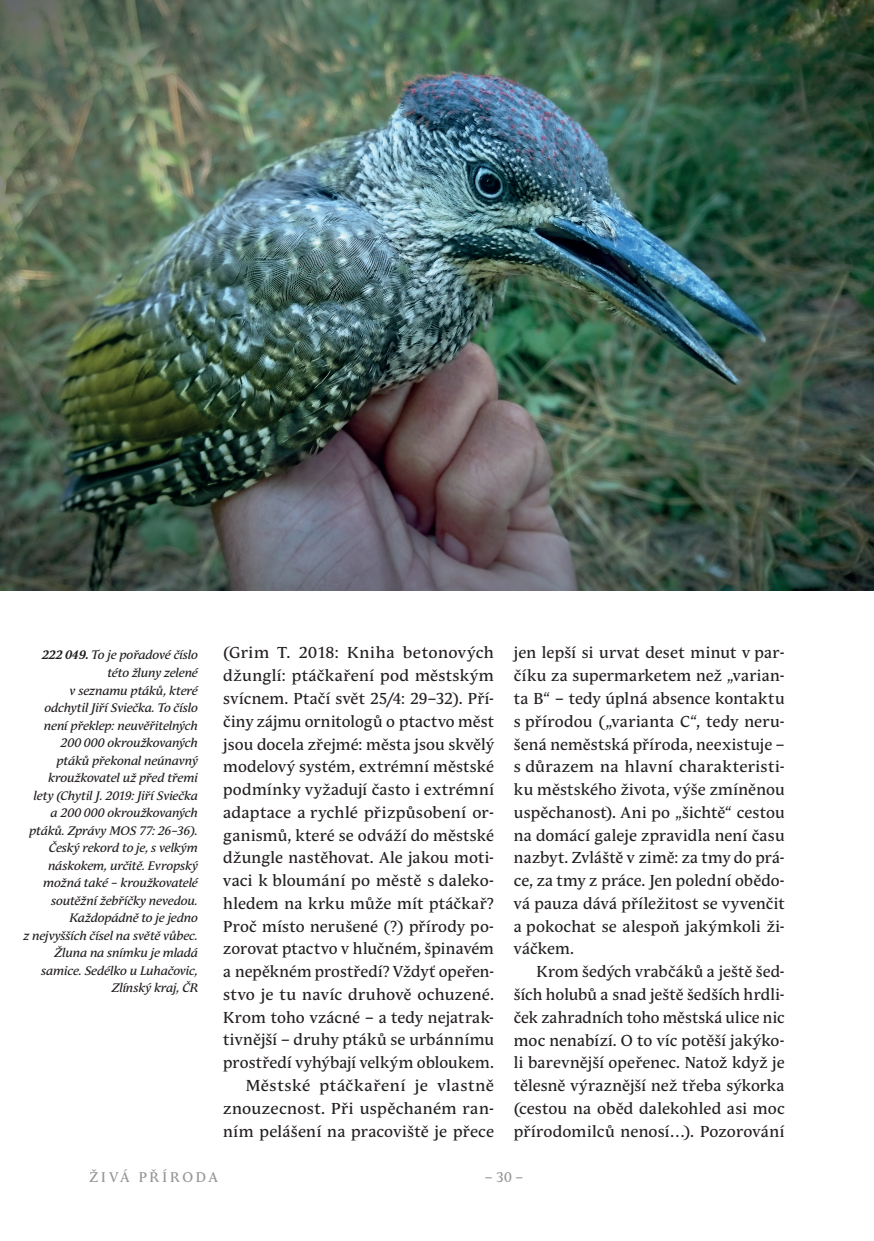
<style>
.page{position:relative;width:874px;height:1241px;background:#fff}
.page>*{position:absolute;margin:0;border:0;box-sizing:border-box;transform-origin:0 0}
.t1{font:15.75px/22.8px "Andulka Text Pro";letter-spacing:.015em;color:#231f20;text-align:justify}
.t2{font:14px "Andulka Text Pro";letter-spacing:.195em;color:#939598}
.t3{font:italic 12.25px/17.5px "Andulka Text Pro";letter-spacing:-.01em;color:#231f20;text-align:right}
.s1{font-weight:700}
</style>
<div class="page">
<img style="left:0;top:0;width:873px;height:590px">
<p class="t3" style="left:24px;top:646px;width:176px"><span class="s1">222 049.</span> To je pořadové číslo této žluny zelené<br>v seznamu ptáků, které odchytil Jiří Sviečka. To číslo není překlep: neuvěřitelných<br>200 000 okroužkovaných<br>ptáků překonal neúnavný kroužkovatel už před třemi<br>lety (Chytil J. 2019: Jiří Sviečka a 200 000 okroužkovaných ptáků. Zprávy MOS 77: 26–36).<br>Český rekord to je, s velkým náskokem, určitě. Evropský možná také – kroužkovatelé soutěžní žebříčky nevedou.<br>Každopádně to je jedno<br>z nejvyšších čísel na světě vůbec.<br>Žluna na snímku je mladá samice. Sedélko u Luhačovic,<br>Zlínský kraj, ČR</p>
<p class="t1" style="left:223px;top:641px;width:272px;text-align:right">(Grim T. 2018: Kniha betonových džunglí: ptáčkaření pod městským svícnem. Ptačí svět 25/4: 29–32). Pří&shy;činy zájmu ornitologů o ptactvo měst jsou docela zřejmé: města jsou skvělý modelový systém, extrémní městské podmínky vyžadují často i extrémní adaptace a rychlé přizpůsobení or&shy;ganismů, které se odváží do městské džungle nastěhovat. Ale jakou moti&shy;vaci k bloumání po městě s daleko&shy;hledem na krku může mít ptáčkař?<br>Proč místo nerušené (?) přírody po&shy;zorovat ptactvo v hlučném, špinavém a nepěkném prostředí? Vždyť opeřen&shy;stvo je tu navíc druhově ochuzené.<br>Krom toho vzácné – a tedy nejatrak&shy;tivnější – druhy ptáků se urbánnímu prostředí vyhýbají velkým obloukem.<br>Městské ptáčkaření je vlastně znouzecnost. Při uspěchaném ran&shy;ním pelášení na pracoviště je přece</p>
<p class="t1" style="left:513px;top:641px;width:272px">jen lepší si urvat deset minut v par&shy;číku za supermarketem než „varian&shy;ta B“ – tedy úplná absence kontaktu s přírodou („varianta C“, tedy neru&shy;šená neměstská příroda, neexistuje – s důrazem na hlavní charakteristi&shy;ku městského života, výše zmíněnou uspěchanost). Ani po „šichtě“ cestou na domácí galeje zpravidla není času nazbyt. Zvláště v zimě: za tmy do prá&shy;ce, za tmy z práce. Jen polední obědo&shy;vá pauza dává příležitost se vyvenčit a pokochat se alespoň jakýmkoli ži&shy;váčkem.</p>
<p class="t1" style="left:513px;top:960px;width:272px;text-indent:23px">Krom šedých vrabčáků a ještě šed&shy;ších holubů a snad ještě šedších hrdli&shy;ček zahradních toho městská ulice nic moc nenabízí. O to víc potěší jakýko&shy;li barevnější opeřenec. Natož když je tělesně výraznější než třeba sýkorka (cestou na oběd dalekohled asi moc přírodomilců nenosí…). Pozorování</p>
<p class="t2" style="left:89px;top:1168px;width:130px">ŽIVÁ PŘÍRODA</p>
<p class="t2" style="left:484px;top:1168px;width:40px">– 30 –</p>
</div>
